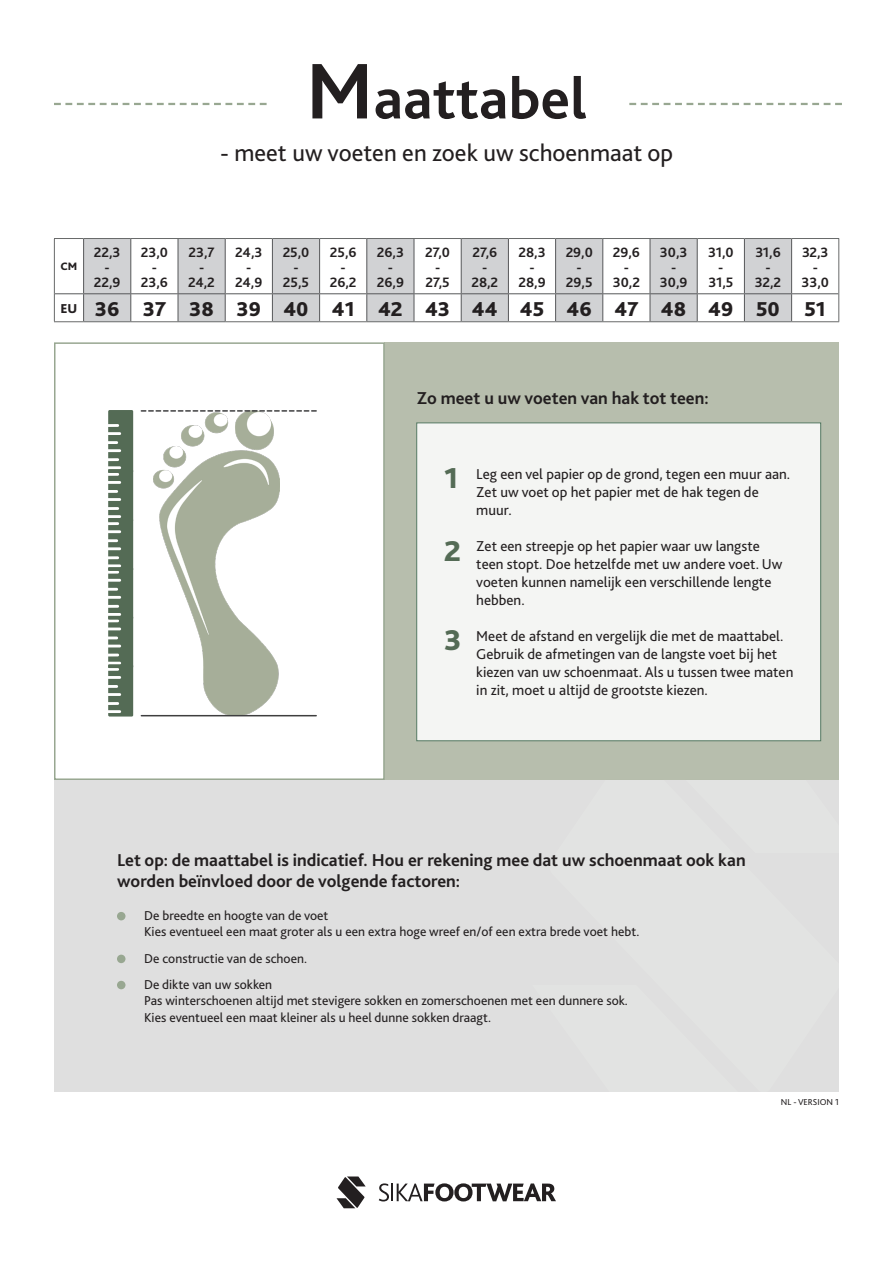
<style>
.page{position:relative;width:893px;height:1263px;background:#fff}
.page>*{position:absolute;margin:0;border:0;box-sizing:border-box;transform-origin:0 0}
.t1{font:700 60px "Bliss 2";color:#231f20}
.t2{font:800 30px "Bliss 2";color:#546b55}
.t3{font:24.75px "Bliss 2";color:#231f20}
.t4{font:800 21px "Bliss 2";color:#231f20}
.t5{font:700 18px/21.6px "Bliss 2";color:#231f20}
.t6{font:15px/18px "Bliss 2";color:#231f20}
.t7{font:700 14.25px/15px "Bliss 2";color:#231f20;text-align:center}
.t8{font:13.5px/16.2px "Bliss 2";color:#231f20}
.t9{font:800 11.25px "Bliss 2";color:#231f20}
.t10{font:9px "Bliss 2";color:#231f20}
.s1{font-size:82.5px}
.s2{font-size:13.5px}
</style>
<div class="page">
<div style="left:54px;top:780px;width:785px;height:311px;background:#dfdfdf"></div>
<div style="left:117px;top:912px;width:8px;height:8px;background:#98a791;border-radius:50%"></div>
<div style="left:117px;top:955px;width:8px;height:8px;background:#98a791;border-radius:50%"></div>
<div style="left:117px;top:981px;width:8px;height:8px;background:#98a791;border-radius:50%"></div>
<svg style="left:629px;top:103px;width:213px;height:2px"></svg>
<svg style="left:54px;top:103px;width:213px;height:2px"></svg>
<div style="left:384px;top:342px;width:455px;height:438px;background:#b7bead"></div>
<div style="left:54px;top:342px;width:331px;height:438px;background:#fff;border:2px solid #98a791"></div>
<img style="left:153px;top:412px;width:127px;height:303px">
<hr style="left:141px;top:715px;width:175px;height:1px;background:#3e3e3f">
<svg style="left:141px;top:410px;width:175px;height:2px"></svg>
<svg style="left:108px;top:410px;width:25px;height:306px;background:#6f826f"></svg>
<div style="left:416px;top:422px;width:405px;height:319px;background:#f4f5f3;border:1px solid #446d56"></div>
<svg style="left:379px;top:1183px;width:177px;height:18px"></svg>
<svg style="left:336px;top:1176px;width:30px;height:32px"></svg>
<svg style="left:84px;top:239px;width:707px;height:82px;fill:#d1d2d4"></svg>
<hr style="left:83px;top:239px;width:1px;height:54px;background:#57585a">
<hr style="left:130px;top:239px;width:1px;height:54px;background:#57585a">
<hr style="left:178px;top:239px;width:1px;height:54px;background:#57585a">
<hr style="left:225px;top:239px;width:1px;height:54px;background:#57585a">
<hr style="left:272px;top:239px;width:1px;height:54px;background:#57585a">
<hr style="left:319px;top:239px;width:1px;height:54px;background:#57585a">
<hr style="left:366px;top:239px;width:1px;height:54px;background:#57585a">
<hr style="left:414px;top:239px;width:1px;height:54px;background:#57585a">
<hr style="left:461px;top:239px;width:1px;height:54px;background:#57585a">
<hr style="left:508px;top:239px;width:1px;height:54px;background:#57585a">
<hr style="left:555px;top:239px;width:1px;height:54px;background:#57585a">
<hr style="left:602px;top:239px;width:1px;height:54px;background:#57585a">
<hr style="left:650px;top:239px;width:1px;height:54px;background:#57585a">
<hr style="left:697px;top:239px;width:1px;height:54px;background:#57585a">
<hr style="left:744px;top:239px;width:1px;height:54px;background:#57585a">
<hr style="left:791px;top:239px;width:1px;height:54px;background:#57585a">
<hr style="left:84px;top:293px;width:47px;height:1px;background:#57585a">
<hr style="left:131px;top:293px;width:47px;height:1px;background:#57585a">
<svg style="left:130px;top:294px;width:1px;height:27px"></svg>
<hr style="left:178px;top:293px;width:47px;height:1px;background:#57585a">
<svg style="left:178px;top:294px;width:1px;height:27px"></svg>
<hr style="left:225px;top:293px;width:47px;height:1px;background:#57585a">
<svg style="left:225px;top:294px;width:1px;height:27px"></svg>
<hr style="left:272px;top:293px;width:48px;height:1px;background:#57585a">
<svg style="left:272px;top:294px;width:1px;height:27px"></svg>
<hr style="left:320px;top:293px;width:47px;height:1px;background:#57585a">
<svg style="left:319px;top:294px;width:1px;height:27px"></svg>
<hr style="left:367px;top:293px;width:47px;height:1px;background:#57585a">
<svg style="left:366px;top:294px;width:1px;height:27px"></svg>
<hr style="left:414px;top:293px;width:47px;height:1px;background:#57585a">
<svg style="left:414px;top:294px;width:1px;height:27px"></svg>
<hr style="left:461px;top:293px;width:47px;height:1px;background:#57585a">
<svg style="left:461px;top:294px;width:1px;height:27px"></svg>
<hr style="left:508px;top:293px;width:48px;height:1px;background:#57585a">
<svg style="left:508px;top:294px;width:1px;height:27px"></svg>
<hr style="left:556px;top:293px;width:47px;height:1px;background:#57585a">
<svg style="left:555px;top:294px;width:1px;height:27px"></svg>
<hr style="left:603px;top:293px;width:47px;height:1px;background:#57585a">
<svg style="left:602px;top:294px;width:1px;height:27px"></svg>
<hr style="left:650px;top:293px;width:47px;height:1px;background:#57585a">
<svg style="left:650px;top:294px;width:1px;height:27px"></svg>
<hr style="left:697px;top:293px;width:47px;height:1px;background:#57585a">
<svg style="left:697px;top:294px;width:1px;height:27px"></svg>
<hr style="left:744px;top:293px;width:48px;height:1px;background:#57585a">
<svg style="left:744px;top:294px;width:1px;height:27px"></svg>
<hr style="left:792px;top:293px;width:46px;height:1px;background:#57585a">
<svg style="left:791px;top:294px;width:1px;height:27px"></svg>
<hr style="left:54px;top:238px;width:30px;height:1px;background:#686a6a">
<hr style="left:54px;top:239px;width:1px;height:55px;background:#686a6a">
<hr style="left:84px;top:238px;width:47px;height:1px;background:#686a6a">
<hr style="left:131px;top:238px;width:47px;height:1px;background:#686a6a">
<hr style="left:178px;top:238px;width:47px;height:1px;background:#686a6a">
<hr style="left:225px;top:238px;width:47px;height:1px;background:#686a6a">
<hr style="left:272px;top:238px;width:48px;height:1px;background:#686a6a">
<hr style="left:320px;top:238px;width:47px;height:1px;background:#686a6a">
<hr style="left:367px;top:238px;width:47px;height:1px;background:#686a6a">
<hr style="left:414px;top:238px;width:47px;height:1px;background:#686a6a">
<hr style="left:461px;top:238px;width:47px;height:1px;background:#686a6a">
<hr style="left:508px;top:238px;width:48px;height:1px;background:#686a6a">
<hr style="left:556px;top:238px;width:47px;height:1px;background:#686a6a">
<hr style="left:603px;top:238px;width:47px;height:1px;background:#686a6a">
<hr style="left:650px;top:238px;width:47px;height:1px;background:#686a6a">
<hr style="left:697px;top:238px;width:47px;height:1px;background:#686a6a">
<hr style="left:744px;top:238px;width:48px;height:1px;background:#686a6a">
<hr style="left:792px;top:238px;width:47px;height:1px;background:#686a6a">
<hr style="left:838px;top:239px;width:1px;height:55px;background:#686a6a">
<svg style="left:54px;top:293px;width:30px;height:28px"></svg>
<svg style="left:838px;top:294px;width:1px;height:27px"></svg>
<hr style="left:54px;top:321px;width:30px;height:1px;background:#686a6a">
<hr style="left:84px;top:321px;width:47px;height:1px;background:#686a6a">
<hr style="left:131px;top:321px;width:47px;height:1px;background:#686a6a">
<hr style="left:178px;top:321px;width:47px;height:1px;background:#686a6a">
<hr style="left:225px;top:321px;width:47px;height:1px;background:#686a6a">
<hr style="left:272px;top:321px;width:48px;height:1px;background:#686a6a">
<hr style="left:320px;top:321px;width:47px;height:1px;background:#686a6a">
<hr style="left:367px;top:321px;width:47px;height:1px;background:#686a6a">
<hr style="left:414px;top:321px;width:47px;height:1px;background:#686a6a">
<hr style="left:461px;top:321px;width:47px;height:1px;background:#686a6a">
<hr style="left:508px;top:321px;width:48px;height:1px;background:#686a6a">
<hr style="left:556px;top:321px;width:47px;height:1px;background:#686a6a">
<hr style="left:603px;top:321px;width:47px;height:1px;background:#686a6a">
<hr style="left:650px;top:321px;width:47px;height:1px;background:#686a6a">
<hr style="left:697px;top:321px;width:47px;height:1px;background:#686a6a">
<hr style="left:744px;top:321px;width:48px;height:1px;background:#686a6a">
<hr style="left:792px;top:321px;width:47px;height:1px;background:#686a6a">
<h1 class="t1" style="left:306px;top:61px;width:283px"><span class="s1">M</span>aattabel</h1>
<h3 class="t3" style="left:220px;top:137px;width:454px">- meet uw voeten en zoek uw schoenmaat op</h3>
<p class="t7" style="left:94px;top:244px;width:28px">22,3 -<br>22,9</p>
<p class="t7" style="left:141px;top:244px;width:29px">23,0 -<br>23,6</p>
<p class="t7" style="left:188px;top:244px;width:28px">23,7 -<br>24,2</p>
<p class="t7" style="left:235px;top:244px;width:29px">24,3 -<br>24,9</p>
<p class="t7" style="left:283px;top:244px;width:28px">25,0 -<br>25,5</p>
<p class="t7" style="left:330px;top:244px;width:28px">25,6 -<br>26,2</p>
<p class="t7" style="left:377px;top:244px;width:29px">26,3 -<br>26,9</p>
<p class="t7" style="left:425px;top:244px;width:26px">27,0 -<br>27,5</p>
<p class="t7" style="left:471px;top:244px;width:28px">27,6 -<br>28,2</p>
<p class="t7" style="left:518px;top:244px;width:29px">28,3 -<br>28,9</p>
<p class="t7" style="left:566px;top:244px;width:29px">29,0 -<br>29,5</p>
<p class="t7" style="left:613px;top:244px;width:29px">29,6 -<br>30,2</p>
<p class="t7" style="left:660px;top:244px;width:29px">30,3 -<br>30,9</p>
<p class="t7" style="left:708px;top:244px;width:27px">31,0 -<br>31,5</p>
<p class="t7" style="left:755px;top:244px;width:28px">31,6 -<br>32,2</p>
<p class="t7" style="left:802px;top:245px;width:29px">32,3 -<br>33,0</p>
<h3 class="t4" style="left:60px;top:296px;width:767px"><span class="s2">EU</span> 36 37 38 39 40 41 42 43 44 45 46 47 48 49 50 51</h3>
<p class="t9" style="left:60px;top:260px;width:18px">CM</p>
<p class="t5" style="left:417px;top:387px;width:293px">Zo meet u uw voeten van hak tot teen:</p>
<h2 class="t2" style="left:444px;top:460px;width:16px">1</h2>
<h2 class="t2" style="left:444px;top:532px;width:18px">2</h2>
<h2 class="t2" style="left:444px;top:621px;width:19px">3</h2>
<p class="t6" style="left:476px;top:465px;width:316px">Leg een vel papier op de grond, tegen een muur aan.<br>Zet uw voet op het papier met de hak tegen de muur.</p>
<p class="t6" style="left:476px;top:537px;width:308px">Zet een streepje op het papier waar uw langste teen stopt. Doe hetzelfde met uw andere voet. Uw voeten kunnen namelijk een verschillende lengte hebben.</p>
<p class="t6" style="left:476px;top:627px;width:319px">Meet de afstand en vergelijk die met de maattabel.<br>Gebruik de afmetingen van de langste voet bij het kiezen van uw schoenmaat. Als u tussen twee maten in zit, moet u altijd de grootste kiezen.</p>
<p class="t5" style="left:117px;top:849px;width:630px">Let op: de maattabel is indicatief. Hou er rekening mee dat uw schoenmaat ook kan worden beïnvloed door de volgende factoren:</p>
<p class="t8" style="left:144px;top:907px;width:497px">De breedte en hoogte van de voet<br>Kies eventueel een maat groter als u een extra hoge wreef en/of een extra brede voet hebt.</p>
<p class="t8" style="left:144px;top:945px;width:164px;line-height:26.7px">De constructie van de schoen.<br>De dikte van uw sokken</p>
<p class="t8" style="left:144px;top:993px;width:485px">Pas winterschoenen altijd met stevigere sokken en zomerschoenen met een dunnere sok.<br>Kies eventueel een maat kleiner als u heel dunne sokken draagt.</p>
<p class="t10" style="left:781px;top:1097px;width:60px">NL - VERSION 1</p>
</div>
